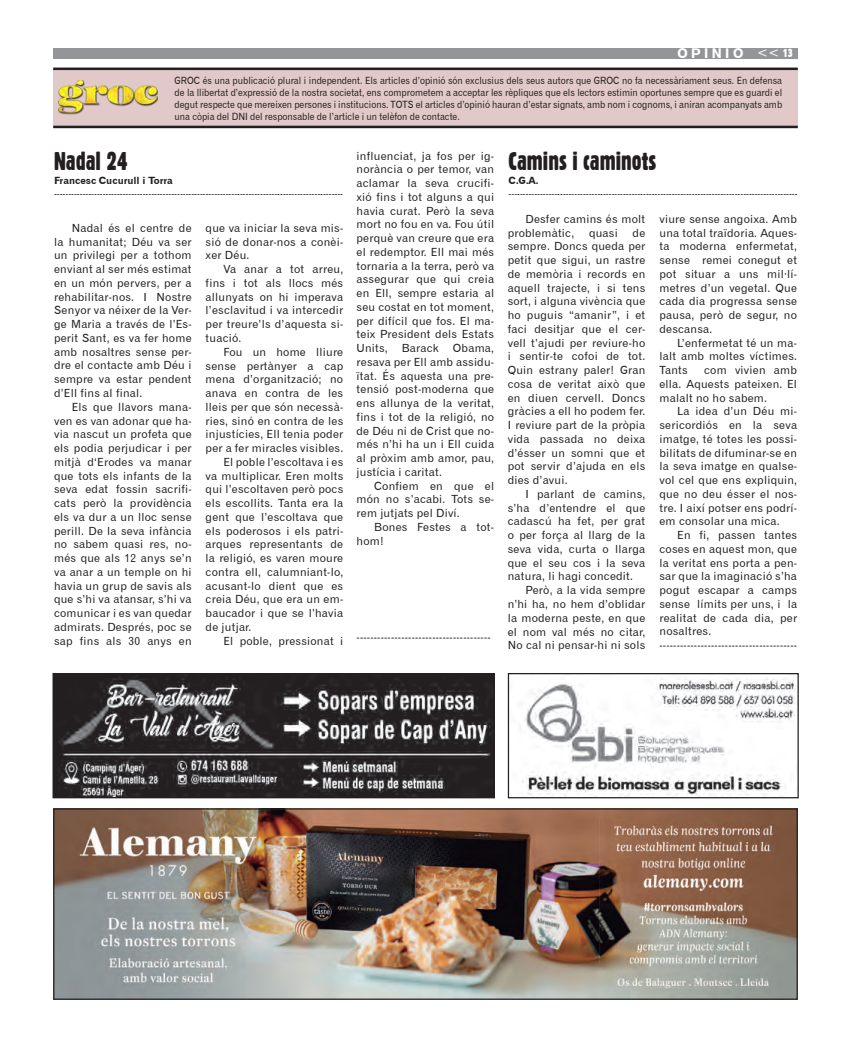
<style>
.page{position:relative;width:851px;height:1053px;background:#fff}
.page>*{position:absolute;margin:0;border:0;box-sizing:border-box;transform-origin:0 0}
.t1{font:25px "Gothic 821 Condensed BT";color:#231f20;scale:.95 1}
.t2{font:13.75px "Gothic 725 BT Black A";letter-spacing:.25em;color:#fff}
.t3{font:11.25px/13.8px "Gothic 720 BT Roman B";letter-spacing:.02em;color:#231f20;text-align:justify}
.t4{font:10px/12px "Gothic 720 BT Roman B";color:#231f20;text-align:justify;scale:.9 1}
.t5{font:10px "Gothic 720 BT Roman B";color:#231f20}
.t6{font:10px "Gothic 720 BT Bold B";color:#231f20}
.s1{font-family:"Gothic 720 BT Roman B"}
.s2{font-family:"Gothic 821 Condensed BT";font-size:11.25px}
</style>
<div class="page">
<div style="left:53px;top:48px;width:744px;height:10px;background:#939598"></div>
<img style="left:55px;top:810px;width:740px;height:187px">
<div style="left:53px;top:808px;width:744px;height:191px;border:1px solid #231f20"></div>
<img style="left:509px;top:675px;width:287px;height:121px">
<div style="left:507px;top:673px;width:291px;height:125px;border:1px solid #231f20"></div>
<div style="left:53px;top:69px;width:744px;height:58px;background:#e0c9c8"></div>
<hr style="left:53px;top:126px;width:744px;height:2px;background:#231f20">
<hr style="left:53px;top:68px;width:744px;height:2px;background:#231f20">
<img style="left:58px;top:79px;width:100px;height:36px">
<img style="left:54px;top:675px;width:439px;height:121px">
<div style="left:52px;top:673px;width:443px;height:125px;border:1px solid #231f20"></div>
<p class="t2" style="left:677px;top:45px;width:117px">OPINIÓ <span class="s1">&lt;&lt;</span><span class="s2">13</span></p>
<p class="t4" style="left:175px;top:74px;width:676px">GROC és una publicació plural i independent. Els articles d’opinió són exclusius dels seus autors que GROC no fa necessàriament seus. En defensa de la llibertat d’expressió de la nostra societat, ens comprometem a acceptar les rèpliques que els lectors estimin oportunes sempre que es guardi el degut respecte que mereixen persones i institucions. TOTS el articles d’opinió hauran d’estar signats, amb nom i cognoms, i aniran acompanyats amb una còpia del DNI del responsable de l’article i un telèfon de contacte.</p>
<p class="t1" style="left:54px;top:146px;width:79px">Nadal 24</p>
<p class="t6" style="left:54px;top:174px;width:120px">Francesc Cucurull i Torra</p>
<p class="t5" style="left:54px;top:188px;width:290px">-----------------------------------------------------------------------------------------------------</p>
<p class="t3" style="left:54px;top:221px;width:139px;text-indent:18px">Nadal és el centre de la humanitat; Déu va ser un privilegi per a tothom enviant al ser més estimat en un món pervers, per a rehabilitar-nos. I Nostre Senyor va néixer de la Ver&shy;ge Maria a través de l’Es&shy;perit Sant, es va fer home amb nosaltres sense per&shy;dre el contacte amb Déu i sempre va estar pendent d’Ell fins al final.</p>
<p class="t3" style="left:54px;top:400px;width:139px;text-indent:18px">Els que llavors mana&shy;ven es van adonar que ha&shy;via nascut un profeta que els podia perjudicar i per mitjà d‘Erodes va manar que tots els infants de la seva edat fossin sacrifi&shy;cats però la providència els va dur a un lloc sense perill. De la seva infància no sabem quasi res, no&shy;més que als 12 anys se’n va anar a un temple on hi havia un grup de savis als que s’hi va atansar, s’hi va comunicar i es van quedar admirats. Després, poc se sap fins als 30 anys en</p>
<p class="t3" style="left:206px;top:221px;width:139px">que va iniciar la seva mis&shy;sió de donar-nos a conèi&shy;xer Déu.</p>
<p class="t3" style="left:206px;top:262px;width:139px;text-indent:18px">Va anar a tot arreu, fins i tot als llocs més allunyats on hi imperava l’esclavitud i va intercedir per treure’ls d’aquesta si&shy;tuació.</p>
<p class="t3" style="left:206px;top:345px;width:139px;text-indent:18px">Fou un home lliure sense pertànyer a cap mena d’organització; no anava en contra de les lleis per que són necessà&shy;ries, sinó en contra de les injustícies, Ell tenia poder per a fer miracles visibles.</p>
<p class="t3" style="left:206px;top:455px;width:139px;text-indent:18px">El poble l’escoltava i es va multiplicar. Eren molts qui l’escoltaven però pocs els escollits. Tanta era la gent que l’escoltava que els poderosos i els patri&shy;arques representants de la religió, es varen moure contra ell, calumniant-lo, acusant-lo dient que es creia Déu, que era un em&shy;baucador i que se l’havia de jutjar.</p>
<p class="t3" style="left:223px;top:633px;width:121px">El poble, pressionat i</p>
<p class="t3" style="left:356px;top:148px;width:139px">influenciat, ja fos per ig&shy;norància o per temor, van aclamar la seva crucifi&shy;xió fins i tot alguns a qui havia curat. Però la seva mort no fou en va. Fou útil perquè van creure que era el redemptor. Ell mai més tornaria a la terra, però va assegurar que qui creia en Ell, sempre estaria al seu costat en tot moment, per difícil que fos. El ma&shy;teix President dels Estats Units, Barack Obama, resava per Ell amb assidu&shy;ïtat. És aquesta una pre&shy;tensió post-moderna que ens allunya de la veritat, fins i tot de la religió, no de Déu ni de Crist que no&shy;més n’hi ha un i Ell cuida al pròxim amb amor, pau, justícia i caritat.</p>
<p class="t3" style="left:356px;top:478px;width:139px;text-indent:18px">Confiem en que el món no s’acabi. Tots se&shy;rem jutjats pel Diví.</p>
<p class="t3" style="left:356px;top:520px;width:139px;text-indent:18px">Bones Festes a tot&shy;hom!</p>
<p class="t3" style="left:356px;top:630px;width:136px">---------------------------------------</p>
<p class="t1" style="left:508px;top:146px;width:157px">Camins i caminots</p>
<p class="t6" style="left:508px;top:174px;width:31px">C.G.A.</p>
<p class="t5" style="left:508px;top:188px;width:290px">-----------------------------------------------------------------------------------------------------</p>
<p class="t3" style="left:659px;top:212px;width:139px">viure sense angoixa. Amb una total traïdoria. Aques&shy;ta moderna enfermetat, sense remei conegut et pot situar a uns mil·lí&shy;metres d’un vegetal. Que cada dia progressa sense pausa, però de segur, no descansa.</p>
<p class="t3" style="left:659px;top:335px;width:139px;text-indent:18px">L’enfermetat té un ma&shy;lalt amb moltes víctimes.<br>Tants</p>
<p class="t3" style="left:507px;top:212px;width:139px;text-indent:18px">Desfer camins és molt problemàtic,</p>
<p class="t3" style="left:507px;top:225px;width:139px;text-indent:125px">de sempre. Doncs queda per petit que sigui, un rastre de memòria i records en aquell trajecte, i si tens sort, i alguna vivència que ho puguis “amanir”, i et faci desitjar que el cer&shy;vell t’ajudi per reviure-ho i sentir-te cofoi de tot.<br>Quin estrany paler! Gran cosa de veritat això que en diuen cervell. Doncs gràcies a ell ho podem fer.<br>I reviure part de la pròpia vida passada no deixa d’ésser un somni que et pot servir d’ajuda en els dies d’avui.</p>
<p class="t3" style="left:507px;top:487px;width:139px;text-indent:18px">I parlant de camins, s’ha d’entendre el que cadascú ha fet, per grat o per força al llarg de la seva vida, curta o llarga que el seu cos i la seva natura, li hagi concedit.</p>
<p class="t3" style="left:507px;top:583px;width:139px;text-indent:18px">Però, a la vida sempre n’hi ha, no hem d’oblidar la moderna peste, en que el nom val més no citar, No cal ni pensar-hi ni sols</p>
<p class="t3" style="left:589px;top:225px;width:30px">quasi</p>
<p class="t3" style="left:659px;top:363px;width:139px;text-indent:45px">com vivien amb ella. Aquests pateixen. El malalt no ho sabem.</p>
<p class="t3" style="left:659px;top:404px;width:139px;text-indent:18px">La idea d’un Déu mi&shy;sericordiós en la seva imatge, té totes les possi&shy;bilitats de difuminar-se en la seva imatge en qualse&shy;vol cel que ens expliquin, que no deu ésser el nos&shy;tre. I així potser ens podrí&shy;em consolar una mica.</p>
<p class="t3" style="left:659px;top:528px;width:139px;text-indent:18px">En fi, passen tantes coses en aquest mon, que la veritat ens porta a pen&shy;sar que la imaginació s’ha pogut escapar a camps sense límits per uns, i la realitat de cada dia, per nosaltres.</p>
<p class="t3" style="left:659px;top:638px;width:139px">----------------------------------------</p>
</div>
